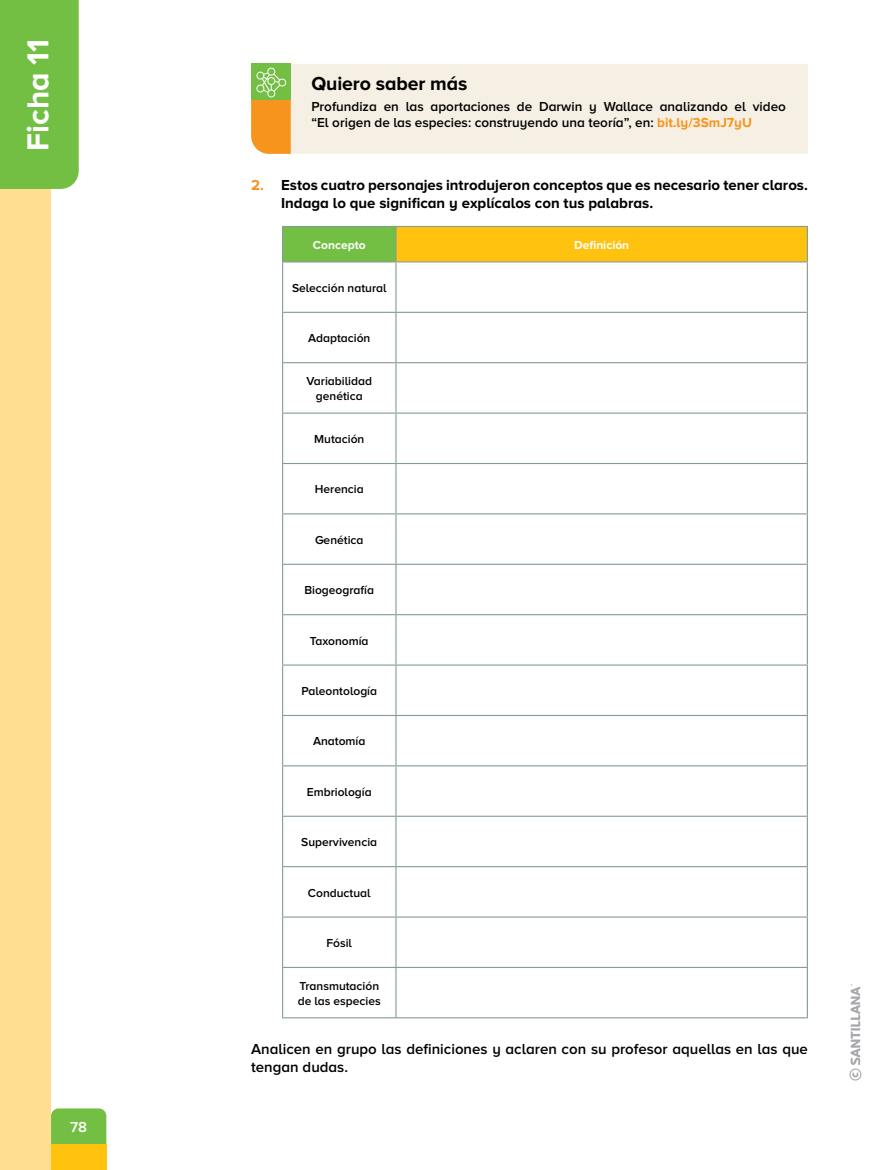
<style>
.page{position:relative;width:893px;height:1170px;background:#fff}
.page>*{position:absolute;margin:0;border:0;box-sizing:border-box;transform-origin:0 0}
.t1{font:700 31.5px "Proxima Nova A";color:#fff}
.t2{font:700 19.5px "Proxima Nova A";letter-spacing:-.005em;color:#000}
.t3{font:700 15px/18px "Proxima Nova A";color:#000}
.t4{font:600 15px/18px "Proxima Nova A";color:#000}
.t5{font:600 15px "Proxima Nova A";color:#fff}
.t6{font:600 13.5px/16.5px "Proxima Nova A";color:#000}
.t7{font:600 12px/15px "Proxima Nova A";color:#000;text-align:center}
.t8{font:700 12px "Proxima Nova A";color:#fff}
.s1{font-weight:700;color:#f7941e}
.s2{color:#f7941e}
</style>
<div class="page">
<div style="left:0;top:172px;width:51px;height:997px;background:#ffdd91"></div>
<div style="left:0;top:0;width:79px;height:189px;background:#72bf44"></div>
<div style="left:51px;top:1108px;width:55px;height:36px;background:#72bf44"></div>
<div style="left:51px;top:1144px;width:55px;height:25px;background:#ffc20e"></div>
<div style="left:291px;top:64px;width:517px;height:90px;background:#f6efe3"></div>
<svg style="left:251px;top:64px;width:40px;height:90px;background:#c9ab3c"></svg>
<div style="left:283px;top:226px;width:113px;height:36px;background:#72bf44"></div>
<div style="left:396px;top:226px;width:411px;height:36px;background:#ffc20e"></div>
<svg style="left:283px;top:262px;width:524px;height:755px"></svg>
<svg style="left:283px;top:917px;width:112px;height:100px"></svg>
<hr style="left:282px;top:226px;width:114px;height:1px;background:#869c96">
<hr style="left:282px;top:227px;width:1px;height:34px;background:#869c96">
<hr style="left:396px;top:226px;width:412px;height:1px;background:#869c96">
<hr style="left:395px;top:227px;width:1px;height:34px;background:#869c96">
<hr style="left:807px;top:227px;width:1px;height:34px;background:#869c96">
<hr style="left:282px;top:261px;width:114px;height:1px;background:#869c96">
<hr style="left:282px;top:262px;width:1px;height:50px;background:#869c96">
<hr style="left:396px;top:261px;width:412px;height:1px;background:#869c96">
<hr style="left:395px;top:262px;width:1px;height:50px;background:#869c96">
<hr style="left:807px;top:262px;width:1px;height:50px;background:#869c96">
<hr style="left:282px;top:312px;width:114px;height:1px;background:#869c96">
<hr style="left:282px;top:313px;width:1px;height:49px;background:#869c96">
<hr style="left:396px;top:312px;width:412px;height:1px;background:#869c96">
<hr style="left:395px;top:313px;width:1px;height:49px;background:#869c96">
<hr style="left:807px;top:313px;width:1px;height:49px;background:#869c96">
<hr style="left:282px;top:362px;width:114px;height:1px;background:#869c96">
<hr style="left:282px;top:363px;width:1px;height:49px;background:#869c96">
<hr style="left:396px;top:362px;width:412px;height:1px;background:#869c96">
<hr style="left:395px;top:363px;width:1px;height:49px;background:#869c96">
<hr style="left:807px;top:363px;width:1px;height:49px;background:#869c96">
<hr style="left:282px;top:412px;width:114px;height:1px;background:#869c96">
<hr style="left:282px;top:413px;width:1px;height:50px;background:#869c96">
<hr style="left:396px;top:412px;width:412px;height:1px;background:#869c96">
<hr style="left:395px;top:413px;width:1px;height:50px;background:#869c96">
<hr style="left:807px;top:413px;width:1px;height:50px;background:#869c96">
<hr style="left:282px;top:463px;width:114px;height:1px;background:#869c96">
<hr style="left:282px;top:464px;width:1px;height:49px;background:#869c96">
<hr style="left:396px;top:463px;width:412px;height:1px;background:#869c96">
<hr style="left:395px;top:464px;width:1px;height:49px;background:#869c96">
<hr style="left:807px;top:464px;width:1px;height:49px;background:#869c96">
<hr style="left:282px;top:513px;width:114px;height:1px;background:#869c96">
<hr style="left:282px;top:514px;width:1px;height:49px;background:#869c96">
<hr style="left:396px;top:513px;width:412px;height:1px;background:#869c96">
<hr style="left:395px;top:514px;width:1px;height:49px;background:#869c96">
<hr style="left:807px;top:514px;width:1px;height:49px;background:#869c96">
<hr style="left:282px;top:563px;width:114px;height:2px;background:#869c96">
<hr style="left:282px;top:565px;width:1px;height:49px;background:#869c96">
<hr style="left:396px;top:563px;width:412px;height:2px;background:#869c96">
<hr style="left:395px;top:565px;width:1px;height:49px;background:#869c96">
<hr style="left:807px;top:565px;width:1px;height:49px;background:#869c96">
<hr style="left:282px;top:614px;width:114px;height:1px;background:#869c96">
<hr style="left:282px;top:615px;width:1px;height:49px;background:#869c96">
<hr style="left:396px;top:614px;width:412px;height:1px;background:#869c96">
<hr style="left:395px;top:615px;width:1px;height:49px;background:#869c96">
<hr style="left:807px;top:615px;width:1px;height:49px;background:#869c96">
<hr style="left:282px;top:664px;width:114px;height:1px;background:#869c96">
<hr style="left:282px;top:665px;width:1px;height:49px;background:#869c96">
<hr style="left:396px;top:664px;width:412px;height:1px;background:#869c96">
<hr style="left:395px;top:665px;width:1px;height:49px;background:#869c96">
<hr style="left:807px;top:665px;width:1px;height:49px;background:#869c96">
<hr style="left:282px;top:714px;width:114px;height:2px;background:#869c96">
<hr style="left:282px;top:716px;width:1px;height:49px;background:#869c96">
<hr style="left:396px;top:714px;width:412px;height:2px;background:#869c96">
<hr style="left:395px;top:716px;width:1px;height:49px;background:#869c96">
<hr style="left:807px;top:716px;width:1px;height:49px;background:#869c96">
<hr style="left:282px;top:765px;width:114px;height:1px;background:#869c96">
<hr style="left:282px;top:766px;width:1px;height:49px;background:#869c96">
<hr style="left:396px;top:765px;width:412px;height:1px;background:#869c96">
<hr style="left:395px;top:766px;width:1px;height:49px;background:#869c96">
<hr style="left:807px;top:766px;width:1px;height:49px;background:#869c96">
<hr style="left:282px;top:815px;width:114px;height:1px;background:#869c96">
<hr style="left:282px;top:816px;width:1px;height:50px;background:#869c96">
<hr style="left:396px;top:815px;width:412px;height:1px;background:#869c96">
<hr style="left:395px;top:816px;width:1px;height:50px;background:#869c96">
<hr style="left:807px;top:816px;width:1px;height:50px;background:#869c96">
<hr style="left:282px;top:866px;width:114px;height:1px;background:#869c96">
<hr style="left:282px;top:867px;width:1px;height:49px;background:#869c96">
<hr style="left:396px;top:866px;width:412px;height:1px;background:#869c96">
<hr style="left:395px;top:867px;width:1px;height:49px;background:#869c96">
<hr style="left:807px;top:867px;width:1px;height:49px;background:#869c96">
<hr style="left:282px;top:916px;width:114px;height:1px;background:#869c96">
<hr style="left:282px;top:917px;width:1px;height:49px;background:#869c96">
<hr style="left:396px;top:916px;width:412px;height:1px;background:#869c96">
<hr style="left:395px;top:917px;width:1px;height:49px;background:#869c96">
<hr style="left:807px;top:917px;width:1px;height:49px;background:#869c96">
<hr style="left:282px;top:966px;width:114px;height:1px;background:#869c96">
<hr style="left:282px;top:967px;width:1px;height:50px;background:#869c96">
<hr style="left:396px;top:966px;width:412px;height:1px;background:#869c96">
<hr style="left:395px;top:967px;width:1px;height:50px;background:#869c96">
<hr style="left:807px;top:967px;width:1px;height:50px;background:#869c96">
<hr style="left:282px;top:1017px;width:114px;height:1px;background:#869c96">
<hr style="left:396px;top:1017px;width:412px;height:1px;background:#869c96">
<svg style="left:849px;top:984px;width:12px;height:96px"></svg>
<h1 class="t1" style="left:20px;top:151px;width:114px;rotate:-90deg">Ficha 11</h1>
<p class="t5" style="left:70px;top:1118px;width:18px">78</p>
<h2 class="t2" style="left:311px;top:72px;width:158px">Quiero saber más</h2>
<p class="t6" style="left:311px;top:97px;width:476px">Profundiza en las aportaciones de Darwin y Wallace analizando el video “El origen de las especies: construyendo una teoría”, en: <span class="s1">bit.ly/3SmJ7yU</span></p>
<p class="t3" style="left:281px;top:176px;width:528px;text-indent:-30px"><span class="s2">2.</span> Estos cuatro personajes introdujeron conceptos que es necesario tener claros.<br>Indaga lo que significan y explícalos con tus palabras.</p>
<p class="t8" style="left:313px;top:238px;width:54px">Concepto</p>
<p class="t8" style="left:574px;top:238px;width:57px">Definición</p>
<p class="t7" style="left:292px;top:280px;width:96px">Selección natural</p>
<p class="t7" style="left:308px;top:330px;width:64px">Adaptación</p>
<p class="t7" style="left:307px;top:373px;width:67px">Variabilidad genética</p>
<p class="t7" style="left:314px;top:431px;width:52px">Mutación</p>
<p class="t7" style="left:315px;top:481px;width:50px">Herencia</p>
<p class="t7" style="left:315px;top:532px;width:50px">Genética</p>
<p class="t7" style="left:304px;top:582px;width:71px">Biogeografía</p>
<p class="t7" style="left:310px;top:633px;width:60px">Taxonomía</p>
<p class="t7" style="left:301px;top:683px;width:77px">Paleontología</p>
<p class="t7" style="left:313px;top:733px;width:54px">Anatomía</p>
<p class="t7" style="left:307px;top:784px;width:67px">Embriología</p>
<p class="t7" style="left:301px;top:834px;width:78px">Supervivencia</p>
<p class="t7" style="left:308px;top:884px;width:64px">Conductual</p>
<p class="t7" style="left:326px;top:935px;width:27px">Fósil</p>
<p class="t7" style="left:298px;top:978px;width:85px;text-align:left">Transmutación de las especies</p>
<p class="t4" style="left:251px;top:1040px;width:558px">Analicen en grupo las definiciones y aclaren con su profesor aquellas en las que tengan dudas.</p>
</div>
